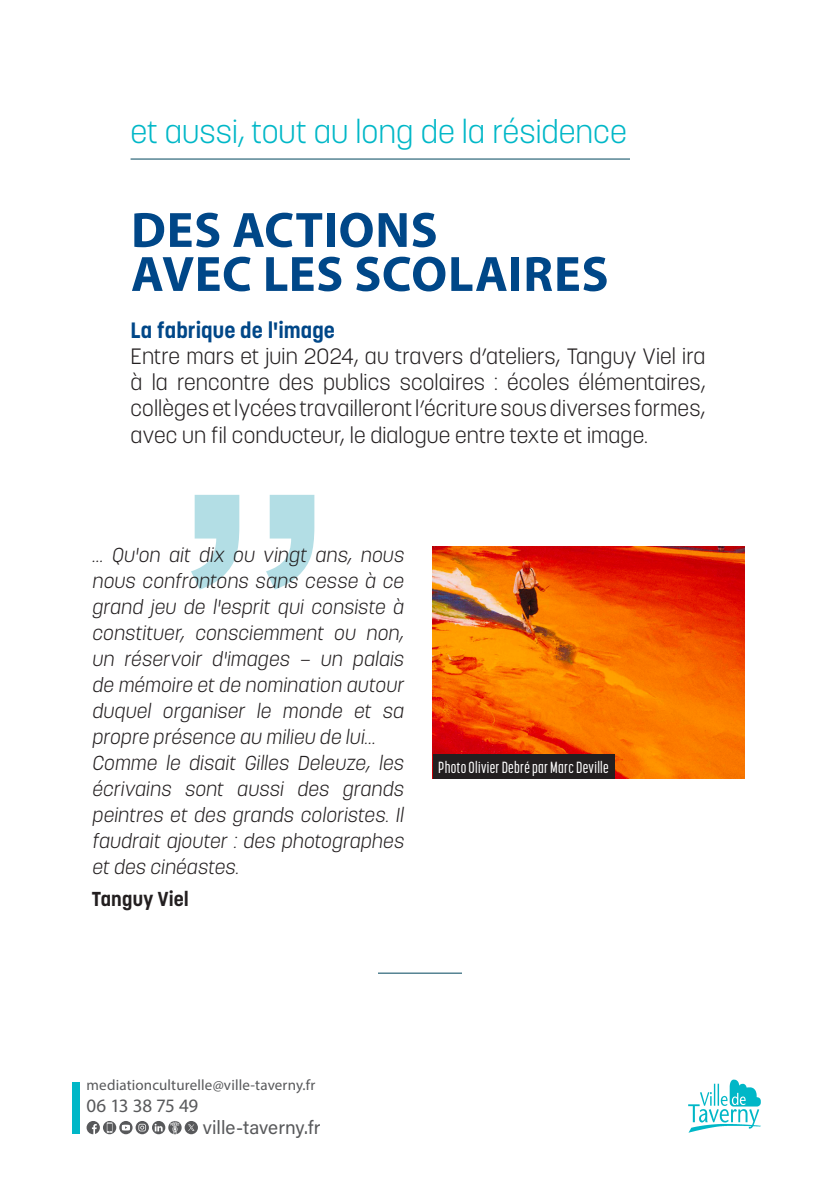
<style>
.page{position:relative;width:840px;height:1191px;background:#fff}
.page>*{position:absolute;margin:0;border:0;box-sizing:border-box;transform-origin:0 0}
.t1{font:700 50px "Myriad Pro";letter-spacing:.015em;color:#004788}
.t2{font:300 32px "Korolev";color:#00b7c7}
.t3{font:300 22px/26px "Korolev";letter-spacing:.005em;color:#231f20;text-align:justify}
.t4{font:700 22px "Korolev";letter-spacing:.005em;color:#004788}
.t5{font:300 20px/26px "Korolev";color:#231f20;text-align:justify}
.t6{font:700 20px "Korolev";letter-spacing:.01em;color:#231f20}
.t7{font:19px "Acumin Variable Concept";letter-spacing:.005em;color:#58595b}
.t8{font:19px "Myriad Pro";letter-spacing:-.015em;color:#58595b}
.t9{font:500 16px "Korolev Compressed";letter-spacing:.015em;color:#fff}
.t10{font:15px "Myriad Pro";letter-spacing:.01em;color:#58595b}
</style>
<div class="page">
<hr style="left:378px;top:972px;width:83px;height:1px;background:#00465d">
<svg style="left:191px;top:495px;width:123px;height:94px"></svg>
<img style="left:432px;top:547px;width:311px;height:231px">
<div style="left:432px;top:754px;width:182px;height:24px;background:#231f20"></div>
<svg style="left:86px;top:1121px;width:112px;height:13px"></svg>
<div style="left:72px;top:1082px;width:7px;height:52px;background:#00b7c7"></div>
<img style="left:688px;top:1079px;width:73px;height:54px">
<hr style="left:130px;top:159px;width:499px;height:1px;background:#00465d">
<p class="t2" style="left:130px;top:112px;width:497px">et aussi, tout au long de la résidence</p>
<p class="t1" style="left:131px;top:197px;width:308px">DES ACTIONS</p>
<p class="t1" style="left:131px;top:241px;width:478px">AVEC LES SCOLAIRES</p>
<p class="t4" style="left:130px;top:317px;width:206px">La fabrique de l'image</p>
<p class="t3" style="left:130px;top:344px;width:576px">Entre mars et juin 2024, au travers d’ateliers, Tanguy Viel ira à la rencontre des publics scolaires : écoles élémentaires, collèges et lycées travailleront l’écriture sous diverses formes, avec un fil conducteur, le dialogue entre texte et image.</p>
<p class="t5" style="left:92px;top:542px;width:316px">… Qu'on ait dix ou vingt ans, nous nous confrontons sans cesse à ce grand jeu de l'esprit qui consiste à constituer, consciemment ou non, un réservoir d'images – un palais de mémoire etde nomination autour duquel organiser le monde et sa propre présence au milieu de lui…</p>
<p class="t5" style="left:92px;top:750px;width:316px">Comme le disait Gilles Deleuze, les écrivains sont aussi des grands peintres et des grands coloristes. Il faudrait ajouter : des photographes etdes cinéastes.</p>
<p class="t6" style="left:92px;top:886px;width:99px">Tanguy Viel</p>
<p class="t9" style="left:438px;top:758px;width:172px">Photo Olivier Debré par Marc Deville</p>
<p class="t10" style="left:86px;top:1076px;width:230px">mediationculturelle@ville-taverny.fr</p>
<p class="t8" style="left:86px;top:1094px;width:113px">06 13 38 75 49</p>
<p class="t7" style="left:203px;top:1114px;width:119px">ville-taverny.fr</p>
</div>
